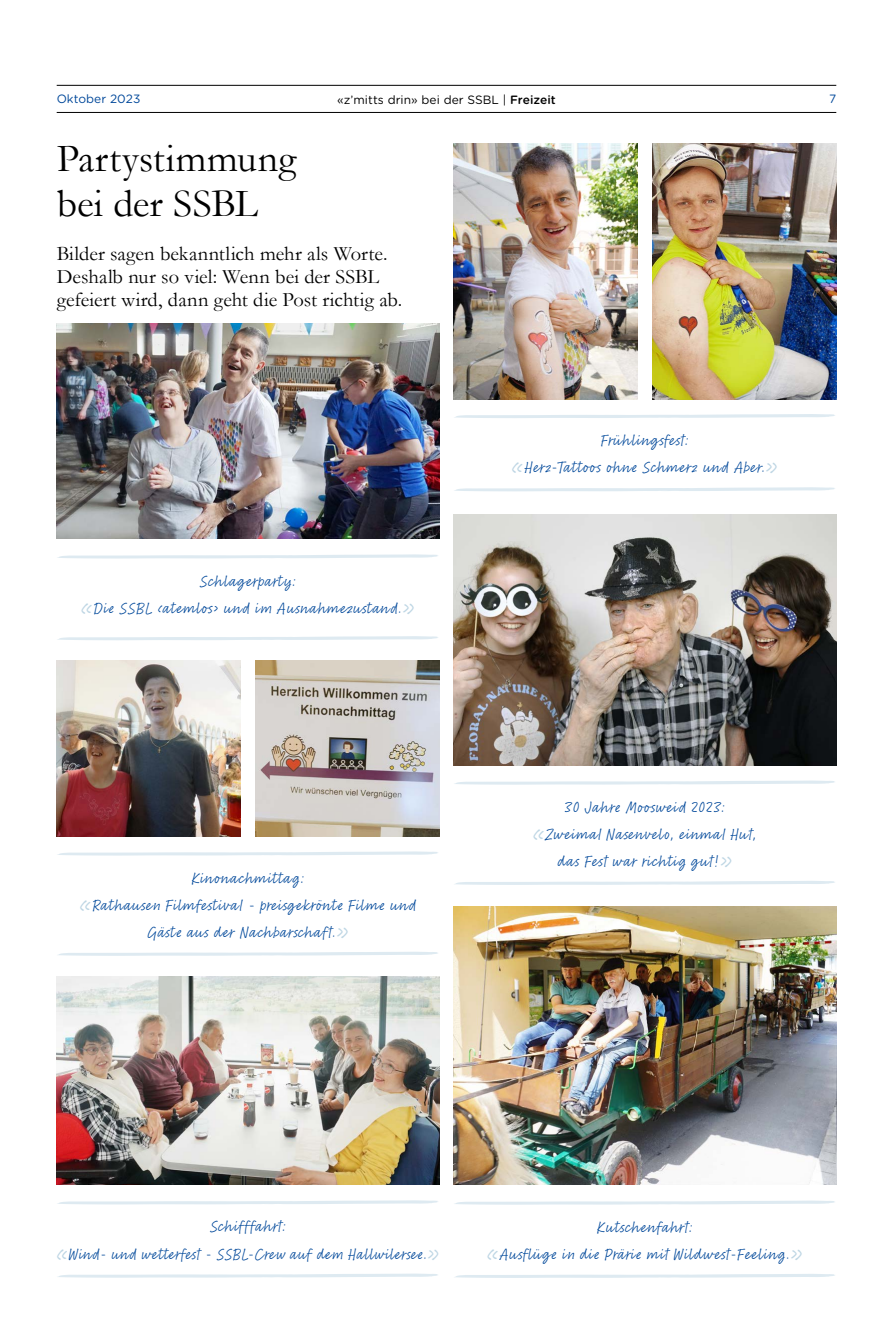
<style>
.page{position:relative;width:893px;height:1333px;background:#fff}
.page>*{position:absolute;margin:0;border:0;box-sizing:border-box;transform-origin:0 0}
.t1{font:40px/45px "Garamond";color:#000}
.t2{font:20.5px/23px "Garamond";letter-spacing:.005em;color:#000}
.t3{font:300 17px/27px "Bakeshop";letter-spacing:.075em;color:#00489a;text-align:center}
.t4{font:12px "Gotham Rounded";letter-spacing:.005em;color:#000}
.t5{font:12px "Gotham Rounded";letter-spacing:.005em;color:#00489a}
.s1{font-weight:500}
.s2{font-size:26px;color:#bed6e4}
</style>
<div class="page">
<hr style="left:57px;top:85px;width:779px;height:1px;background:#000">
<hr style="left:57px;top:112px;width:779px;height:1px;background:#000">
<svg style="left:454px;top:414px;width:381px;height:4px"></svg>
<svg style="left:454px;top:487px;width:381px;height:4px"></svg>
<img style="left:57px;top:976px;width:382px;height:207px">
<img style="left:454px;top:906px;width:382px;height:277px">
<img style="left:57px;top:323px;width:382px;height:216px">
<img style="left:454px;top:143px;width:184px;height:257px">
<svg style="left:57px;top:554px;width:381px;height:4px"></svg>
<svg style="left:57px;top:636px;width:381px;height:4px"></svg>
<svg style="left:454px;top:780px;width:381px;height:4px"></svg>
<svg style="left:455px;top:881px;width:380px;height:3px"></svg>
<img style="left:454px;top:514px;width:382px;height:251px">
<svg style="left:454px;top:1200px;width:381px;height:4px"></svg>
<svg style="left:455px;top:1274px;width:380px;height:3px"></svg>
<svg style="left:57px;top:1200px;width:381px;height:4px"></svg>
<svg style="left:58px;top:1273px;width:380px;height:4px"></svg>
<img style="left:652px;top:143px;width:184px;height:257px">
<svg style="left:57px;top:851px;width:381px;height:4px"></svg>
<svg style="left:58px;top:952px;width:380px;height:3px"></svg>
<img style="left:57px;top:660px;width:184px;height:176px">
<img style="left:255px;top:660px;width:184px;height:176px">
<p class="t5" style="left:57px;top:91px;width:85px">Oktober 2023</p>
<p class="t4" style="left:337px;top:91px;width:220px">«z’mitts drin» bei der SSBL | <span class="s1">Freizeit</span></p>
<p class="t5" style="left:829px;top:91px;width:9px">7</p>
<h1 class="t1" style="left:57px;top:135px;width:241px">Partystimmung bei der SSBL</h1>
<p class="t2" style="left:57px;top:242px;width:347px">Bilder sagen bekanntlich mehr als Worte.<br>Deshalb nur so viel: Wenn bei der SSBL gefeiert wird, dann geht die Post richtig ab.</p>
<p class="t3" style="left:81px;top:568px;width:335px">Schlagerparty:<br><span class="s2">«</span>Die SSBL ‹atemlos› und im Ausnahmezustand.<span class="s2">»</span></p>
<p class="t3" style="left:80px;top:865px;width:338px">Kinonachmittag:<br><span class="s2">«</span>Rathausen Filmfestival - preisgekrönte Filme und<br>Gäste aus der Nachbarschaft.<span class="s2">»</span></p>
<p class="t3" style="left:512px;top:427px;width:267px">Frühlingsfest:<br><span class="s2">«</span>Herz-Tattoos ohne Schmerz und Aber.<span class="s2">»</span></p>
<p class="t3" style="left:533px;top:794px;width:225px">30 Jahre Moosweid 2023: <span class="s2">«</span>Zweimal Nasenvelo, einmal Hut, das Fest war richtig gut!<span class="s2">»</span></p>
<p class="t3" style="left:57px;top:1213px;width:384px">Schifffahrt:<br><span class="s2">«</span>Wind- und wetterfest - SSBL-Crew auf dem Hallwilersee.<span class="s2">»</span></p>
<p class="t3" style="left:487px;top:1214px;width:317px">Kutschenfahrt:<br><span class="s2">«</span>Ausflüge in die Prärie mit Wildwest-Feeling.<span class="s2">»</span></p>
</div>
